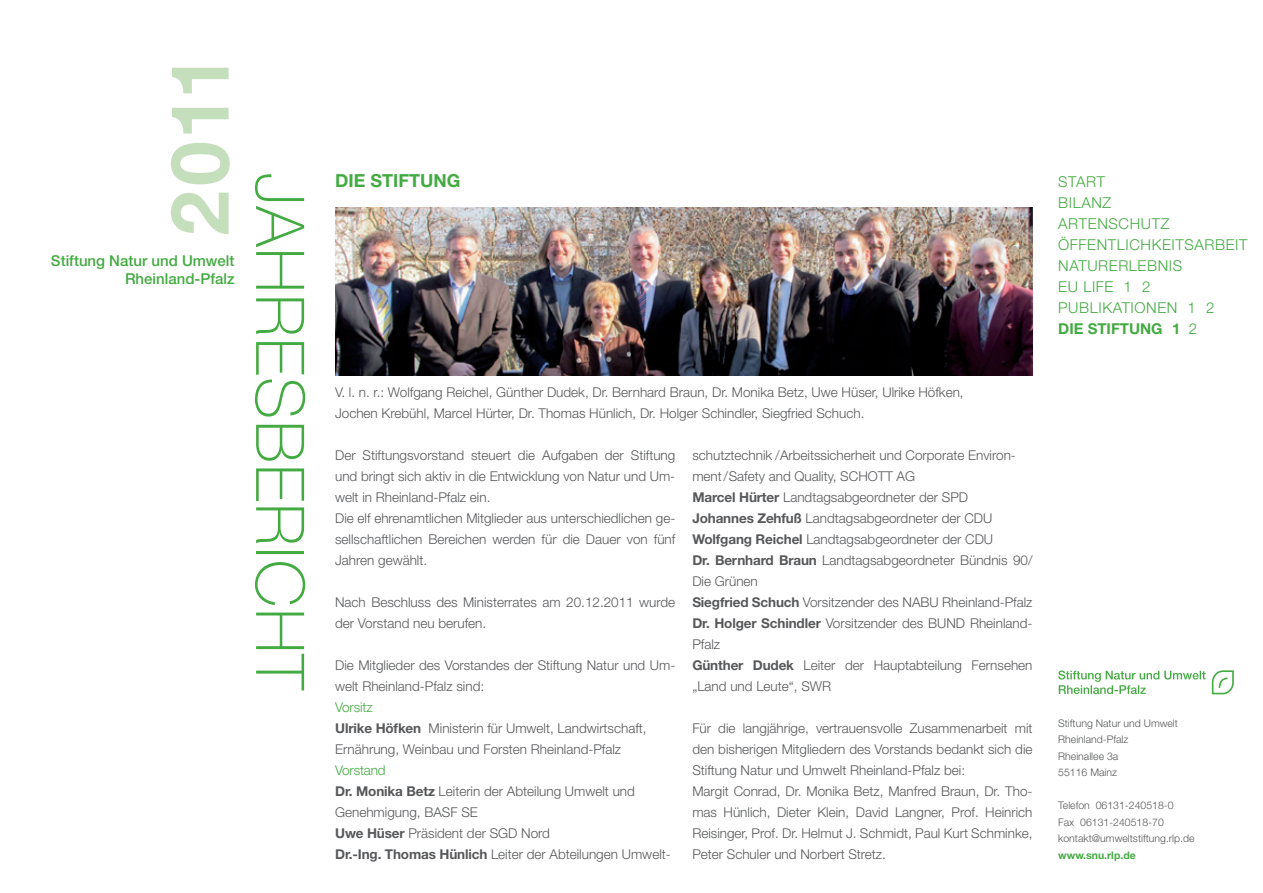
<style>
.page{position:relative;width:1263px;height:893px;background:#fff}
.page>*{position:absolute;margin:0;border:0;box-sizing:border-box;transform-origin:0 0}
.t1{font:700 80.85px "Helvetica Neue";color:#c5dfbc}
.t2{font:100 67.2px "Helvetica Neue";letter-spacing:.02em;color:#44aa42}
.t3{font:700 18px "Helvetica Neue";color:#44aa42}
.t4{font:300 15px/21px "Helvetica Neue";letter-spacing:.04em;color:#44aa42}
.t5{font:500 15px/18px "Helvetica Neue";color:#44aa42;text-align:right}
.t6{font:300 13.5px/21px "Helvetica Neue";color:#57585a}
.t7{font:300 10.5px/16.5px "Helvetica Neue";color:#57585a}
.t8{font:700 10.5px "Helvetica Neue";color:#44aa42}
.s1{font-weight:700}
.s2{color:#44aa42}
</style>
<div class="page">
<img style="left:335px;top:208px;width:697px;height:168px">
<svg style="left:1211px;top:670px;width:23px;height:25px"></svg>
<svg style="left:1058px;top:670px;width:147px;height:24px"></svg>
<h1 class="t1" style="left:150px;top:236px;width:183px;rotate:-90deg">2011</h1>
<p class="t5" style="left:51px;top:252px;width:185px">Stiftung Natur und Umwelt<br>Rheinland-Pfalz</p>
<h3 class="t3" style="left:335px;top:169px;width:124px">Die Stiftung</h3>
<h2 class="t2" style="left:318px;top:173px;width:520px;rotate:90deg">JAHRESBERICHT</h2>
<p class="t4" style="left:1058px;top:171px;width:187px">Start<br>Bilanz<br>artenschutz öffentlichkeitsarbeit natur</p>
<p class="t4" style="left:1058px;top:255px;width:123px;text-indent:51px">erlebn is eu life 1 2<br>pub</p>
<p class="t4" style="left:1058px;top:297px;width:158px;text-indent:32px">likation en 1 2<br><span class="s1">Die stiftung 1</span> 2</p>
<p class="t6" style="left:335px;top:381px;width:630px">V. l. n. r.: Wolfgang Reichel, Günther Dudek, Dr. Bernhard Braun, Dr. Monika Betz, Uwe Hüser, Ulrike Höfken,<br>Jochen Krebühl, Marcel Hürter, Dr. Thomas Hünlich, Dr. Holger Schindler, Siegfried Schuch.</p>
<p class="t6" style="left:692px;top:444px;width:325px">schutztechnik /Arbeitssicherheit und Corporate Environ&shy;ment/Safety and Quality, SCHO</p>
<p class="t6" style="left:335px;top:444px;width:342px">Der Stiftungsvorstand steuert die Aufgaben der Stiftung und bringt sich aktiv in die Entwicklung von Natur und Um&shy;welt in Rheinland-Pfalz ein.<br>Die elf ehrenamtlichen Mitglieder aus unterschiedlichen ge&shy;sellschaftlichen Bereichen werden für die Dauer von fünf Jahren gewählt.</p>
<p class="t6" style="left:335px;top:591px;width:342px">Nach Beschluss des Ministerrates am 20.12.2011 wurde der Vorstand neu berufen.</p>
<p class="t6" style="left:335px;top:654px;width:342px">Die Mitglieder des Vorstandes der Stiftung Natur und Um&shy;welt Rheinland-Pfalz sind:</p>
<p class="t6" style="left:335px;top:696px;width:313px"><span class="s2">Vorsitz<br></span><span class="s1">Ulrike Höfken</span> Ministerin für Umwelt, Landwirtschaft, -Ernährung, Weinbau und Forsten Rheinland-Pfalz</p>
<p class="t6" style="left:335px;top:759px;width:337px"><span class="s2">Vorstand<br></span><span class="s1">Dr. Monika Betz</span> Leiterin der Abteilung Umwelt und -Genehmigung, BASF SE<br><span class="s1">Uwe Hüser</span> Präsident der SGD Nord<br><span class="s1">Dr.-Ing. Thomas Hünlich</span> Leiter der Abteilungen Umwelt-</p>
<p class="t6" style="left:692px;top:465px;width:342px;text-indent:185px">TT AG<br><span class="s1">Marcel Hürter</span> Landtagsabgeordneter der SPD <span class="s1">Johannes Zehfuß</span> Landtagsabgeordneter der CDU <span class="s1">Wolfgang Reichel</span> Landtagsabgeordneter der CDU<br><span class="s1">Dr. Bernhard Braun</span> Landtagsabgeordneter Bündnis 90/ Die Grünen<br><span class="s1">Siegfried Schuch</span> Vorsitzender des NABU Rheinland-Pfalz <span class="s1">Dr. Holger Schindler</span> Vorsitzender des BUND Rheinland-Pfalz<br><span class="s1">Günther Dudek</span> Leiter der Hauptabteilung Fernsehen „Land und Leute“, SWR</p>
<p class="t6" style="left:692px;top:717px;width:342px">Für die langjährige, vertrauensvolle Zusammenarbeit mit den bisherigen Mitgliedern des Vorstands bedankt sich die Stiftung Natur und Umwelt Rheinland-Pfalz bei:<br>Margit Conrad, Dr. Monika Betz, Manfred Braun, Dr. Tho&shy;mas Hünlich, Dieter Klein, David Langner, Prof. Heinrich Reisinger, Prof. Dr. Helmut J. Schmidt, Paul Kurt Schminke, Peter Schuler und Norbert Stretz.</p>
<p class="t7" style="left:1058px;top:715px;width:121px">Stiftung Natur und Umwelt<br>Rheinland-Pfalz<br>Rheinallee 3a<br>55116 Mainz</p>
<p class="t7" style="left:1058px;top:797px;width:138px">Telefon 06131-240518-0<br>Fax 06131-240518-70 kontakt@umweltstiftung.rlp.de</p>
<p class="t8" style="left:1058px;top:849px;width:79px">www.snu.rlp.de</p>
</div>
